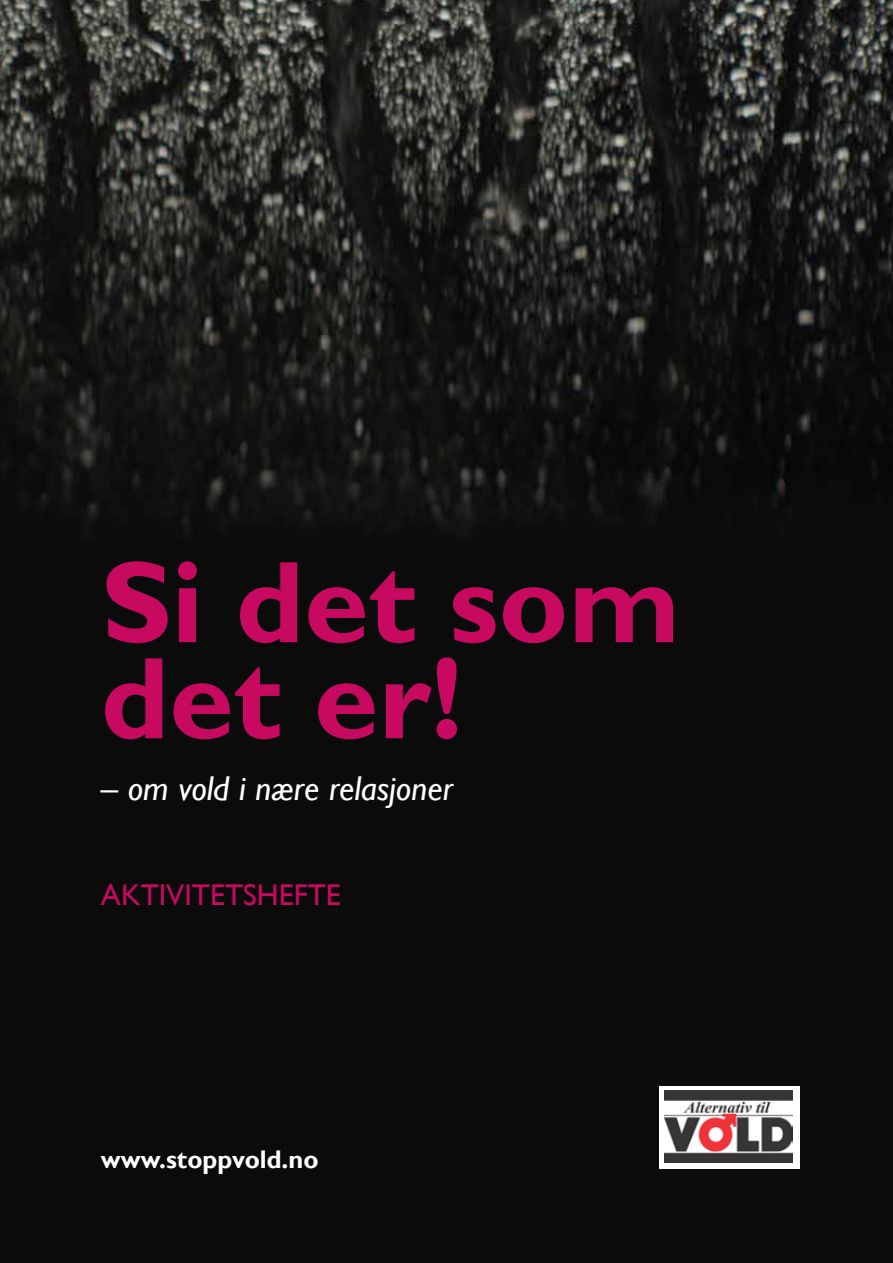
<style>
.page{position:relative;width:893px;height:1263px;background:#fff}
.page>*{position:absolute;margin:0;border:0;box-sizing:border-box;transform-origin:0 0}
.t1{font:700 117px/96px "Gill Sans";color:#c70960}
.t2{font:italic 34.5px "Gill Sans";color:#fff}
.t3{font:30px "Gill Sans";color:#c70960}
.t4{font:700 25.5px "Gill Sans";color:#fff}
</style>
<div class="page">
<img style="left:0;top:0;width:893px;height:1263px">
<div style="left:659px;top:1086px;width:140px;height:83px;background:#fff"></div>
<img style="left:665px;top:1091px;width:128px;height:71px">
<h1 class="t1" style="left:101px;top:558px;width:581px">Si det som det er!</h1>
<p class="t2" style="left:101px;top:768px;width:354px">– om vold i nære relasjoner</p>
<p class="t3" style="left:101px;top:877px;width:241px">AKTIVITETSHEFTE</p>
<p class="t4" style="left:101px;top:1144px;width:219px">www.stoppvold.no</p>
</div>
